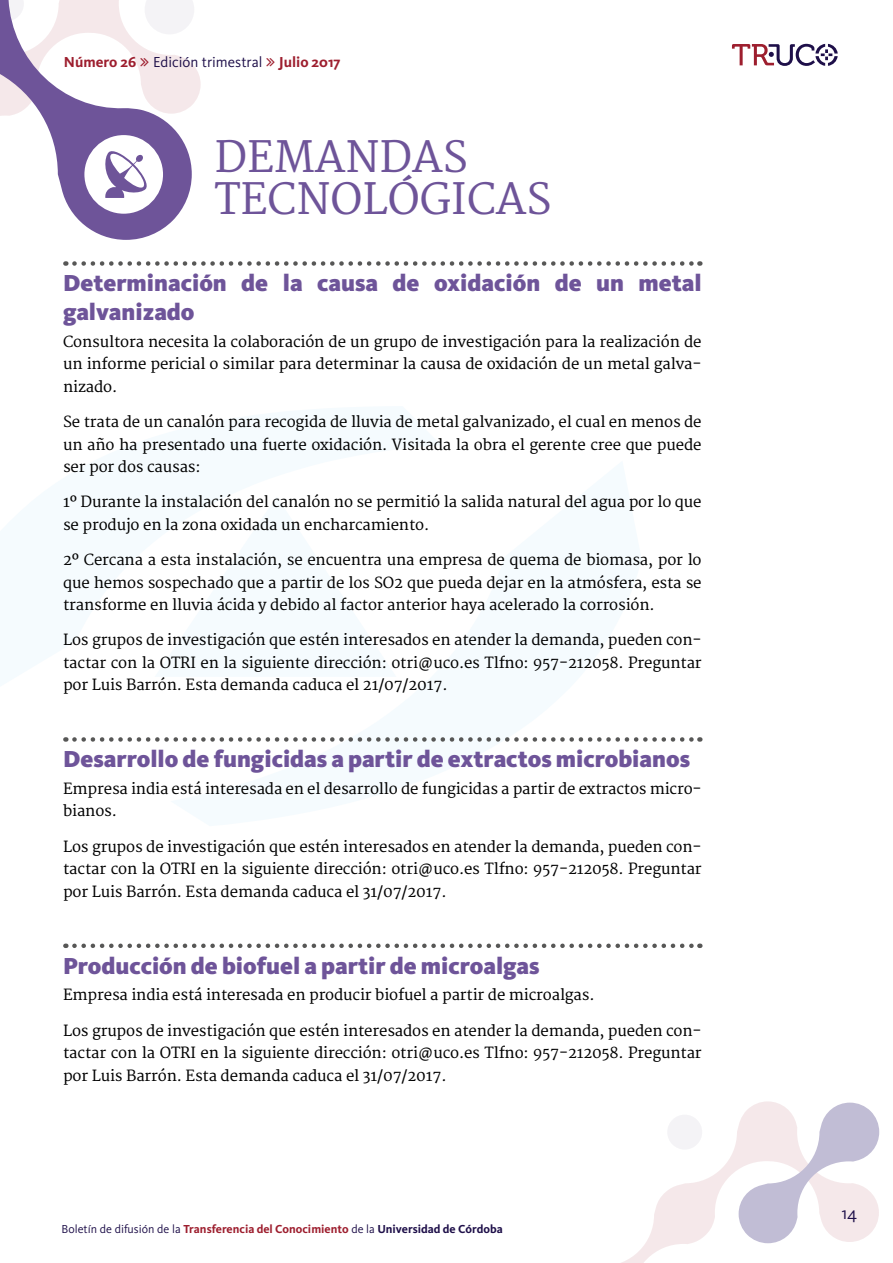
<style>
.page{position:relative;width:893px;height:1263px;background:#fff}
.page>*{position:absolute;margin:0;border:0;box-sizing:border-box;transform-origin:0 0}
.t1{font:42px/42px "Merriweather";color:#6e5499}
.t2{font:900 24px/28.8px "Kievit OT";color:#6e5499}
.t3{font:18px "Kievit OT";color:#1e0f49}
.t4{font:15px/22.5px "Merriweather";letter-spacing:-.01em;color:#000;text-align:justify}
.t5{font:700 15px "Kievit OT";color:#9d1e2e}
.t6{font:700 12px "Kievit OT";color:#9d1e2e}
.s1{font-weight:400;color:#1e0f49}
.s2{color:#1e0f49}
</style>
<div class="page">
<svg style="left:621px;top:1101px;width:150px;height:162px"></svg>
<svg style="left:739px;top:1102px;width:140px;height:141px"></svg>
<svg style="left:732px;top:44px;width:106px;height:22px"></svg>
<svg style="left:64px;top:198px;width:124px;height:42px;fill:#6e5499"></svg>
<div style="left:84px;top:135px;width:79px;height:79px;background:#fff;border-radius:50%"></div>
<svg style="left:74px;top:261px;width:626px;height:5px"></svg>
<svg style="left:74px;top:737px;width:626px;height:5px"></svg>
<svg style="left:74px;top:943px;width:626px;height:5px"></svg>
<svg style="left:0;top:0;width:201px;height:198px"></svg>
<p class="t5" style="left:64px;top:53px;width:278px">Número 26 <span class="s1">Edición trimestral</span> Julio 2017</p>
<h1 class="t1" style="left:214px;top:138px;width:339px">DEMANDAS<br>TECNOLÓGICAS</h1>
<h2 class="t2" style="left:63px;top:269px;width:640px">Determinación de la causa de oxidación de un metal galvanizado</h2>
<p class="t4" style="left:63px;top:331px;width:640px">Consultora necesita la colaboración de un grupo de investigación para la realización de un informe pericial o similar para determinar la causa de oxidación de un metal galva&shy;nizado.</p>
<p class="t4" style="left:63px;top:411px;width:640px">Se trata de un canalón para recogida de lluvia de metal galvanizado, el cual en menos de un año ha presentado una fuerte oxidación. Visitada la obra el gerente cree que puede ser por dos causas:</p>
<p class="t4" style="left:63px;top:491px;width:640px">1º Durante la instalación del canalón no se permitió la salida natural del agua por lo que se produjo en la zona oxidada un encharcamiento.</p>
<p class="t4" style="left:63px;top:549px;width:640px">2º Cercana a esta instalación, se encuentra una empresa de quema de biomasa, por lo que hemos sospechado que a partir de los SO2 que pueda dejar en la atmósfera, esta se transforme en lluvia ácida y debido al factor anterior haya acelerado la corrosión.</p>
<p class="t4" style="left:63px;top:629px;width:640px">Los grupos de investigación que estén interesados en atender la demanda, pueden con&shy;tactar con la OTRI en la siguiente dirección: otri@uco.es Tlfno: 957-212058. Preguntar por Luis Barrón. Esta demanda caduca el 21/07/2017.</p>
<h2 class="t2" style="left:63px;top:744px;width:628px">Desarrollo de fungicidas a partir de extractos microbianos</h2>
<p class="t4" style="left:63px;top:778px;width:640px">Empresa india está interesada en el desarrollo de fungicidas a partir de extractos micro&shy;bianos.</p>
<p class="t4" style="left:63px;top:836px;width:640px">Los grupos de investigación que estén interesados en atender la demanda, pueden con&shy;tactar con la OTRI en la siguiente dirección: otri@uco.es Tlfno: 957-212058. Preguntar por Luis Barrón. Esta demanda caduca el 31/07/2017.</p>
<h2 class="t2" style="left:63px;top:951px;width:478px">Producción de biofuel a partir de microalgas</h2>
<p class="t4" style="left:63px;top:984px;width:533px">Empresa india está interesada en producir biofuel a partir de microalgas.</p>
<p class="t4" style="left:63px;top:1020px;width:640px">Los grupos de investigación que estén interesados en atender la demanda, pueden con&shy;tactar con la OTRI en la siguiente dirección: otri@uco.es Tlfno: 957-212058. Preguntar por Luis Barrón. Esta demanda caduca el 31/07/2017.</p>
<p class="t6" style="left:62px;top:1222px;width:443px"><span class="s1">Boletín de difusión de la</span> Transferencia del Conocimiento <span class="s1">de la</span> <span class="s2">Universidad de Córdoba</span></p>
<p class="t3" style="left:841px;top:1202px;width:17px">14</p>
</div>
